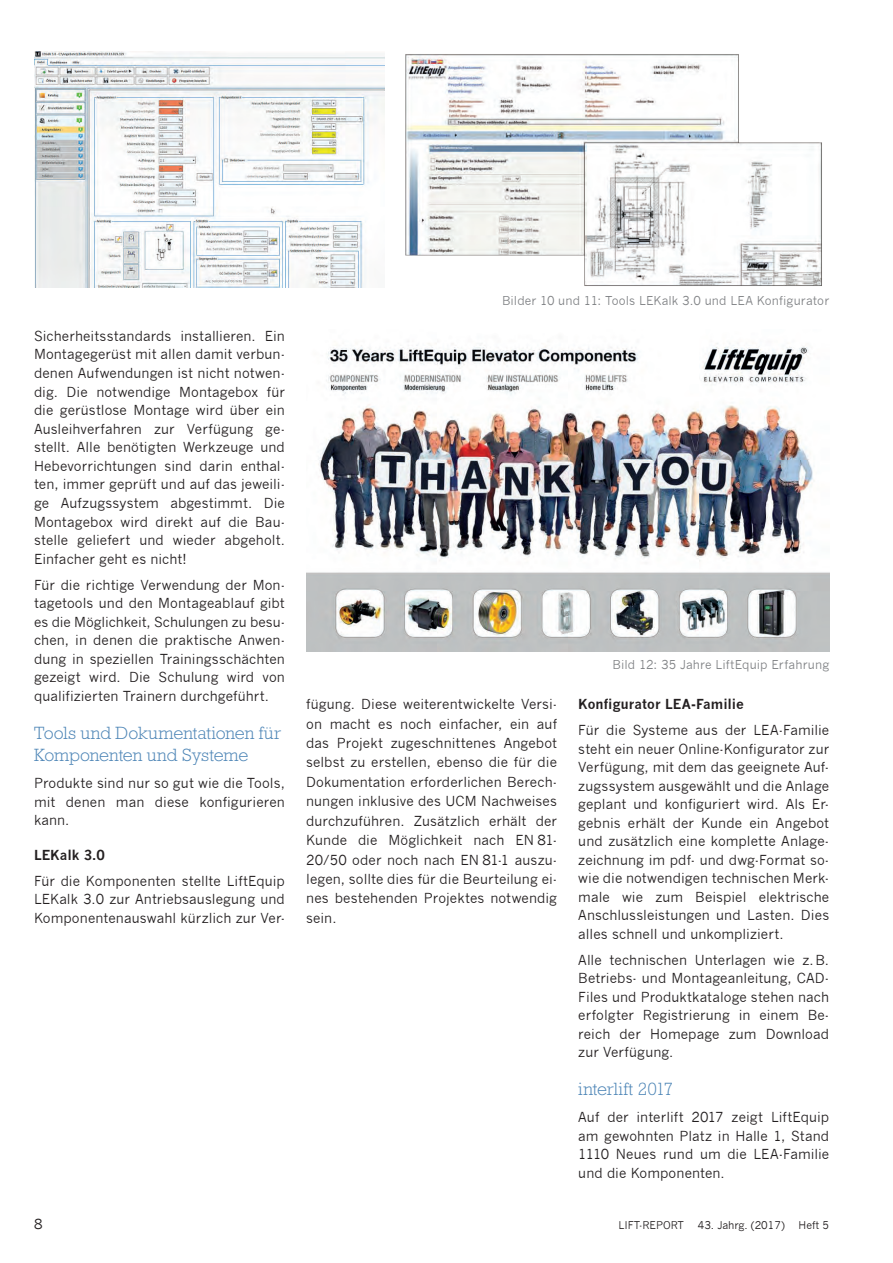
<style>
.page{position:relative;width:893px;height:1263px;background:#fff}
.page>*{position:absolute;margin:0;border:0;box-sizing:border-box;transform-origin:0 0}
.t1{font:300 18px/22.2px "Rockwell";letter-spacing:-.005em;color:#4d85b6}
.t2{font:13.5px/18.6px "News Gothic";letter-spacing:.005em;color:#231f20;text-align:justify}
.t3{font:700 13.5px "News Gothic";color:#231f20}
.t4{font:12px "News Gothic";letter-spacing:.005em;color:#808285}
.t5{font:10.5px "News Gothic";color:#231f20}
</style>
<div class="page">
<img style="left:34px;top:51px;width:350px;height:237px">
<img style="left:405px;top:54px;width:417px;height:232px">
<img style="left:306px;top:341px;width:523px;height:311px">
<p class="t2" style="left:34px;top:327px;width:252px">Sicherheitsstandards installieren. Ein Montagegerüst mit allen damit verbun&shy;denen Aufwendungen ist nicht notwen&shy;dig. Die notwendige Montagebox für die gerüstlose Montage wird über ein Ausleihverfahren zur Verfügung ge&shy;stellt. Alle benötigten Werkzeuge und Hebevorrichtungen sind darin enthal&shy;ten, immer geprüft und auf das jeweili&shy;ge Aufzugssystem abgestimmt. Die Montagebox wird direkt auf die Bau&shy;stelle geliefert und wieder abgeholt.<br>Einfacher geht es nicht!</p>
<p class="t2" style="left:34px;top:575px;width:252px">Für die richtige Verwendung der Mon&shy;tagetools und den Montageablauf gibt es die Möglichkeit, Schulungen zu besu&shy;chen, in denen die praktische Anwen&shy;dung in speziellen Trainingsschächten gezeigt wird. Die Schulung wird von qualifizierten Trainern durchgeführt.</p>
<h1 class="t1" style="left:34px;top:722px;width:249px">Tools und Dokumentationen für<br>Komponenten und Systeme</h1>
<p class="t2" style="left:34px;top:774px;width:252px">Produkte sind nur so gut wie die Tools, mit denen man diese konfigurieren kann.</p>
<p class="t3" style="left:34px;top:846px;width:72px">LEKalk 3.0</p>
<p class="t2" style="left:34px;top:871px;width:252px">Für die Komponenten stellte LiftEquip LEKalk 3.0 zur Antriebsauslegung und Komponentenauswahl kürzlich zur Ver-</p>
<p class="t4" style="left:502px;top:294px;width:329px">Bilder 10 und 11: Tools LEKalk 3.0 und LEA Konfigurator</p>
<p class="t2" style="left:306px;top:694px;width:252px;line-height:19.5px">fügung. Diese weiterentwickelte Versi&shy;on macht es noch einfacher, ein auf das Projekt zugeschnittenes Angebot selbst zu erstellen, ebenso die für die Dokumentation erforderlichen Berech&shy;nungen inklusive des UCM Nachweises durchzuführen. Zusätzlich erhält der Kunde die Möglichkeit nach EN 81- 20/50 oder noch nach EN 81-1 auszu&shy;legen, sollte dies für die Beurteilung ei&shy;nes bestehenden Projektes notwendig sein.</p>
<p class="t4" style="left:613px;top:658px;width:218px">Bild 12: 35 Jahre LiftEquip Erfahrung</p>
<p class="t3" style="left:578px;top:696px;width:167px">Konfigurator LEA-Familie</p>
<p class="t2" style="left:578px;top:721px;width:252px">Für die Systeme aus der LEA-Familie steht ein neuer Online-Konfigurator zur Verfügung, mit dem das geeignete Auf&shy;zugssystem ausgewählt und die Anlage geplant und konfiguriert wird. Als Er&shy;gebnis erhält der Kunde ein Angebot und zusätzlich eine komplette Anlage&shy;zeichnung im pdf- und dwg-Format so&shy;wie die notwendigen technischen Merk&shy;male wie zum Beispiel elektrische Anschlussleistungen und Lasten. Dies alles schnell und unkompliziert.</p>
<p class="t2" style="left:578px;top:951px;width:252px">Alle technischen Unterlagen wie z.B.<br>Betriebs- und Montageanleitung, CAD-Files und Produktkataloge stehen nach erfolgter Registrierung in einem Be&shy;reich der Homepage zum Download zur Verfügung.</p>
<h1 class="t1" style="left:578px;top:1078px;width:97px">interlift 2017</h1>
<p class="t2" style="left:578px;top:1108px;width:252px">Auf der interlift 2017 zeigt LiftEquip am gewohnten Platz in Halle 1, Stand 1110 Neues rund um die LEA-Familie und die Komponenten.</p>
<p class="t2" style="left:34px;top:1215px;width:10px">8</p>
<p class="t5" style="left:618px;top:1219px;width:67px">LIFT-REPORT</p>
<p class="t5" style="left:698px;top:1219px;width:89px">43. Jahrg. (2017)</p>
<p class="t5" style="left:799px;top:1219px;width:32px">Heft 5</p>
</div>
